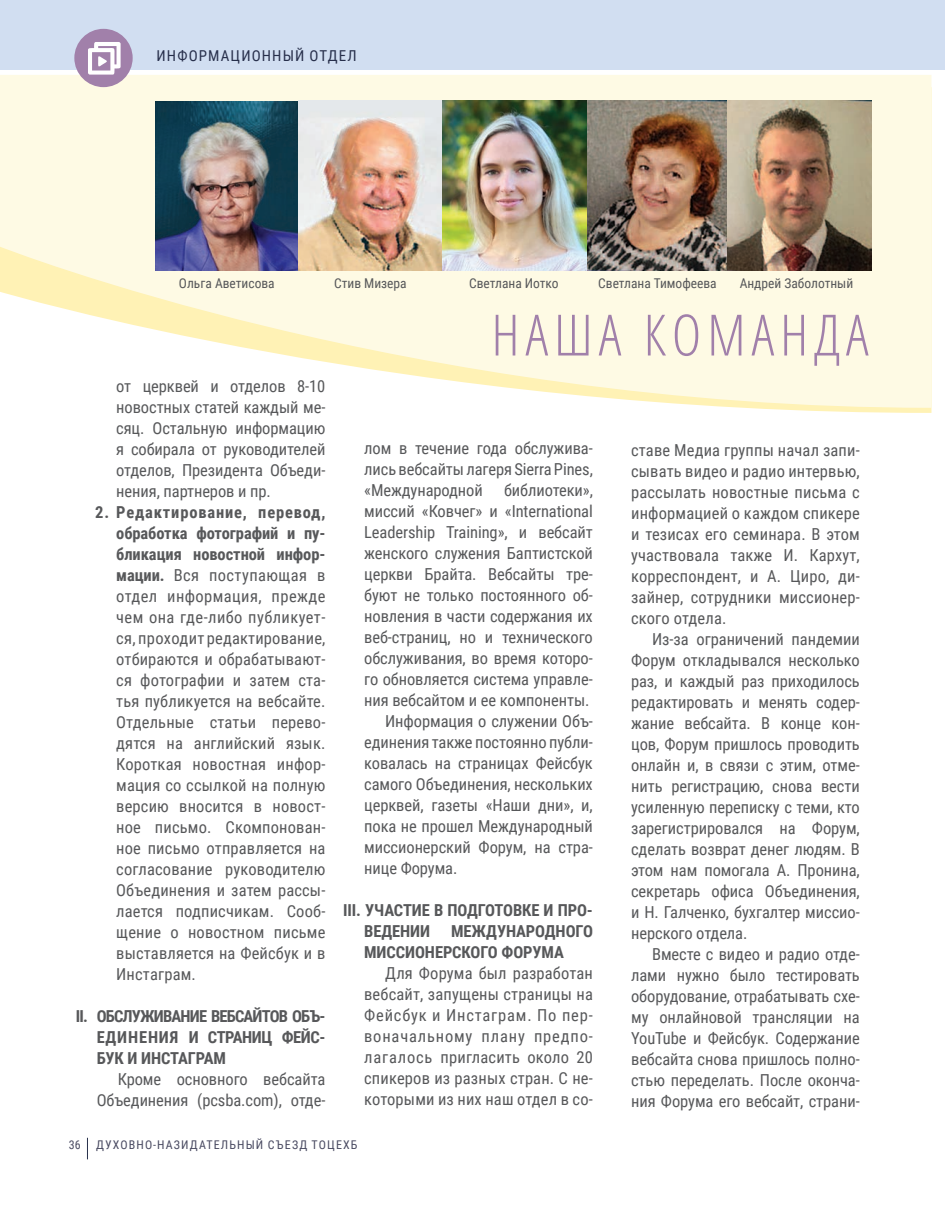
<style>
.page{position:relative;width:945px;height:1215px;background:#fff}
.page>*{position:absolute;margin:0;border:0;box-sizing:border-box;transform-origin:0 0}
.DEP_LEADER_SAME_LINE{font:300 57px "Open Sans Condensed";letter-spacing:.1em;color:#a180aa}
.TEXT_ROMAN{font:16.5px/21px "Roboto Condensed";letter-spacing:-.005em;color:#57585a;text-align:justify}
.TEXT_ROMAN-2{font:700 16.5px/21px "Roboto Condensed";letter-spacing:-.005em;color:#57585a}
.Contact_Head{font:15px "Roboto Condensed";letter-spacing:.075em;color:#272f4b}
.DEP_CONTACT{font:13.5px "Roboto Condensed";color:#57585a}
.t1{font:12px "Roboto Condensed";letter-spacing:.095em;color:#494a61}
.s1{font-weight:700}
</style>
<div class="page">
<div style="left:0;top:0;width:945px;height:70px;background:#d1def1"></div>
<svg style="left:0;top:75px;width:932px;height:333px;fill:#fefae4"></svg>
<div style="left:74px;top:29px;width:59px;height:58px;background:#a180aa;border-radius:50%"></div>
<svg style="left:88px;top:42px;width:33px;height:33px"></svg>
<img style="left:155px;top:100px;width:572px;height:171px">
<img style="left:727px;top:100px;width:144px;height:171px">
<svg style="left:87px;top:1138px;width:1px;height:21px"></svg>
<p class="Contact_Head" style="left:157px;top:46px;width:202px">ИНФОРМАЦИОННЫЙ ОТДЕЛ</p>
<p class="DEP_CONTACT" style="left:179px;top:274px;width:97px">Ольга Аветисова</p>
<p class="DEP_CONTACT" style="left:334px;top:274px;width:74px">Стив Мизера</p>
<p class="DEP_CONTACT" style="left:469px;top:274px;width:91px">Светлана Иотко</p>
<p class="DEP_CONTACT" style="left:598px;top:274px;width:120px">Светлана Тимофеева</p>
<p class="DEP_CONTACT" style="left:740px;top:274px;width:115px">Андрей Заболотный</p>
<p class="TEXT_ROMAN" style="left:116px;top:375px;width:211px">от церквей и отделов 8-10 новостных статей каждый ме&shy;сяц. Остальную информацию я собирала от руководителей отделов, Президента Объеди&shy;нения, партнеров и пр.</p>
<p class="TEXT_ROMAN" style="left:116px;top:501px;width:211px;text-indent:-21px"><span class="s1">2. Редактирование, перевод, обработка фотографий и пу&shy;бликация новостной инфор&shy;мации.</span> Вся поступающая в отдел информация, прежде чем она где-либо публикует&shy;ся, проходит редактирование, отбираются и обрабатывают&shy;ся фотографии и затем ста&shy;тья публикуется на вебсайте.<br>Отдельные статьи перево&shy;дятся на английский язык.<br>Короткая новостная инфор&shy;мация со ссылкой на полную версию вносится в новост&shy;ное письмо. Скомпонован&shy;ное письмо отправляется на согласование руководителю Объединения и затем рассы&shy;лается подписчикам. Сооб&shy;щение о новостном письме выставляется на Фейсбук и в Инстаграм.</p>
<p class="TEXT_ROMAN-2" style="left:97px;top:1005px;width:230px;text-align:justify;text-indent:-21px">II. ОБСЛУЖИВАНИЕ ВЕБСАЙТОВ ОБЪ-ЕДИНЕНИЯ И СТРАНИЦ ФЕЙС-БУК И ИНСТАГРАМ</p>
<p class="TEXT_ROMAN" style="left:97px;top:1068px;width:230px;text-align:right">Кроме основного вебсайта<br>Объединения (pcsba.com), отде-</p>
<p class="DEP_LEADER_SAME_LINE" style="left:491px;top:296px;width:379px">НАША КОМАНДА</p>
<p class="TEXT_ROMAN" style="left:364px;top:437px;width:230px">лом в течение года обслужива&shy;лись вебсайты лагеря Sierra Pines, «Международной</p>
<p class="TEXT_ROMAN" style="left:364px;top:479px;width:230px;text-indent:140px">библиотеки», миссий «Ковчег» и «International Leadership Training», и вебсайт женского служения Баптистской церкви Брайта. Вебсайты тре&shy;буют не только постоянного об&shy;новления в части содержания их веб-страниц, но и технического обслуживания, во время которо&shy;го обновляется система управле&shy;ния вебсайтом и ее компоненты.</p>
<p class="TEXT_ROMAN" style="left:364px;top:710px;width:230px;text-indent:21px">Информация о служении Объ&shy;единения также постоянно публи&shy;ковалась на страницах Фейсбук самого Объединения, нескольких церквей, газеты «Наши дни», и, пока не прошел Международный миссионерский Форум, на стра&shy;нице Форума.</p>
<p class="TEXT_ROMAN-2" style="left:364px;top:899px;width:230px;text-indent:-21px">III. УЧАСТИЕ В ПОДГОТОВКЕ И ПРО-<br>ВЕДЕНИИ</p>
<p class="TEXT_ROMAN-2" style="left:364px;top:920px;width:230px;text-indent:87px">МЕЖДУНАРОДНОГО<br>МИССИОНЕРСКОГО ФОРУМА</p>
<p class="TEXT_ROMAN" style="left:364px;top:962px;width:230px;text-indent:21px">Для Форума был разработан вебсайт, запущены страницы на Фейсбук и Инстаграм. По пер&shy;воначальному плану предпо&shy;лагалось пригласить около 20 спикеров из разных стран. С не&shy;которыми из них наш отдел в со-</p>
<p class="TEXT_ROMAN" style="left:631px;top:439px;width:230px">ставе Медиа группы начал запи&shy;сывать видео и радио интервью, рассылать новостные письма с информацией о каждом спикере и тезисах его семинара. В этом участвовала также И. Кархут, корреспондент, и А. Циро, ди&shy;зайнер, сотрудники миссионер&shy;ского отдела.</p>
<p class="TEXT_ROMAN" style="left:631px;top:628px;width:230px;text-indent:21px">Из-за ограничений пандемии Форум откладывался несколько раз, и каждый раз приходилось редактировать и менять содер&shy;жание вебсайта. В конце кон&shy;цов, Форум пришлось проводить онлайн и, в связи с этим, отме&shy;нить регистрацию, снова вести усиленную переписку с теми, кто зарегистрировался на Форум, сделать возврат денег людям. В этом нам помогала А. Пронина, секретарь офиса Объединения, и Н. Галченко, бухгалтер миссио&shy;нерского отдела.</p>
<p class="TEXT_ROMAN" style="left:631px;top:943px;width:230px;text-indent:21px">Вместе с видео и радио отде&shy;лами нужно было тестировать оборудование, отрабатывать схе&shy;му онлайновой трансляции на YouTube и Фейсбук. Содержание вебсайта снова пришлось полно&shy;стью переделать. После оконча&shy;ния Форума его вебсайт, страни-</p>
<p class="t1" style="left:69px;top:1137px;width:13px">36</p>
<p class="t1" style="left:96px;top:1137px;width:263px">ДУХОВНО-НАЗИДАТЕЛЬНЫЙ СЪЕЗД ТОЦЕХБ</p>
</div>
